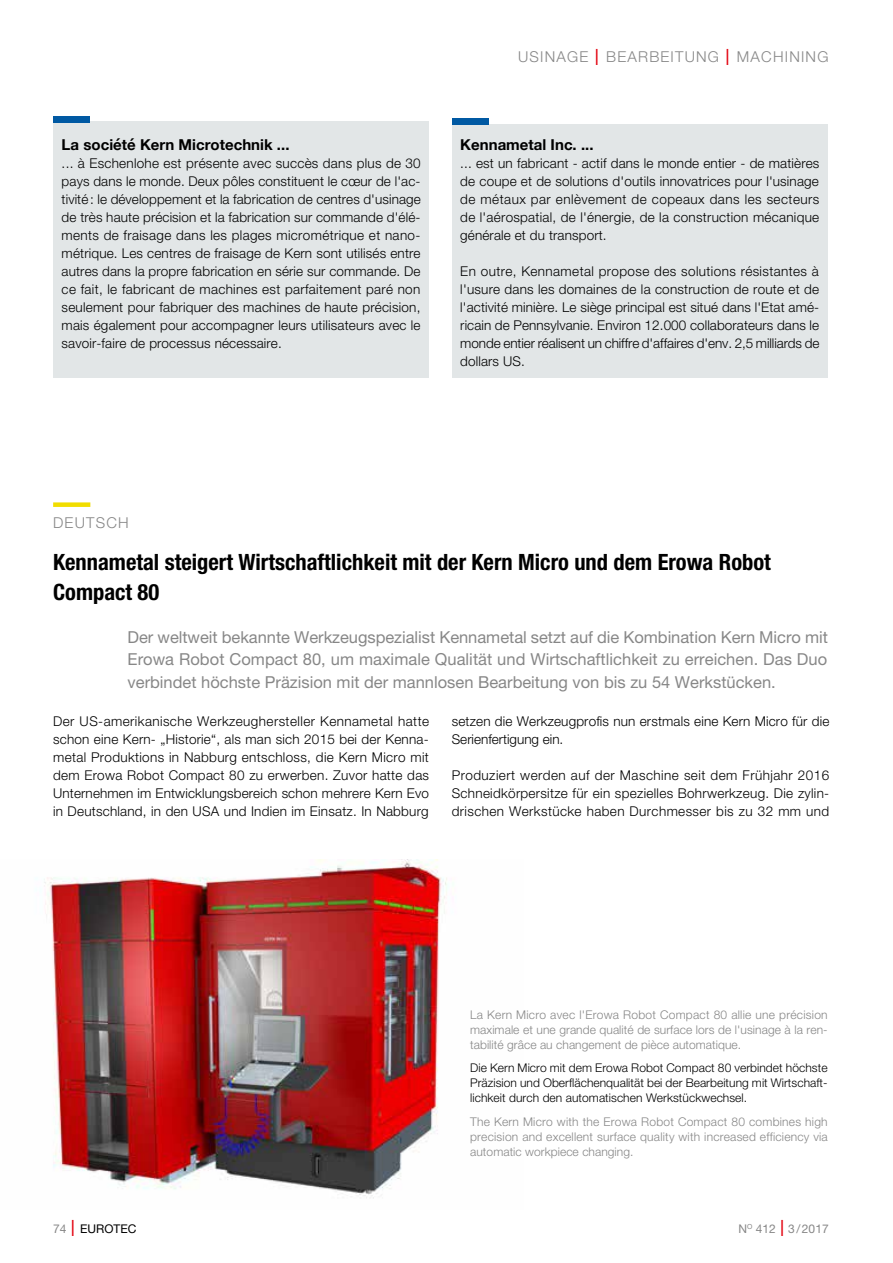
<style>
.page{position:relative;width:893px;height:1263px;background:#fff}
.page>*{position:absolute;margin:0;border:0;box-sizing:border-box;transform-origin:0 0}
.t1{font:700 condensed 22.5px/30px "Helvetica Neue";color:#000}
.t2{font:16.5px/22.5px "Helvetica Neue";color:#878787;text-align:justify}
.t3{font:700 15px "Helvetica Neue";color:#000}
.t4{font:300 15px "Helvetica Neue";letter-spacing:.08em;color:#878787}
.t5{font:300 13.5px/18px "Helvetica Neue";letter-spacing:.01em;color:#000;text-align:justify}
.t6{font:300 12px/15px "Helvetica Neue";letter-spacing:.005em;color:#878787;text-align:justify}
.t7{font:300 12px/15px "Helvetica Neue";letter-spacing:.005em;color:#000;text-align:justify}
.t8{font:12px "Helvetica Neue";color:#878787}
.t9{font:12px "Helvetica Neue";color:#000}
.s1{font-stretch:condensed;font-size:22.5px;color:#e30613}
.s2{color:#878787}
.s3{font-weight:300;font-stretch:condensed;font-size:22.5px;color:#e30613}
</style>
<div class="page">
<div style="left:53px;top:122px;width:376px;height:255px;background:#e2e6e7"></div>
<div style="left:452px;top:124px;width:376px;height:253px;background:#e2e6e7"></div>
<div style="left:452px;top:118px;width:37px;height:7px;background:#0059a3"></div>
<div style="left:53px;top:502px;width:37px;height:5px;background:#f1dd00"></div>
<img style="left:44px;top:859px;width:404px;height:340px">
<div style="left:53px;top:116px;width:37px;height:7px;background:#0059a3"></div>
<p class="t3" style="left:62px;top:133px;width:229px">La société Kern Microtechnik ...</p>
<p class="t5" style="left:62px;top:154px;width:361px">... à Eschenlohe est présente avec succès dans plus de 30 pays dans le monde. Deux pôles constituent le cœur de l'ac&shy;tivité : le développement et la fabrication de centres d'usinage de très haute précision et la fabrication sur commande d'élé&shy;ments de fraisage dans les plages micrométrique et nano&shy;métrique. Les centres de fraisage de Kern sont utilisés entre autres dans la propre fabrication en série sur commande. De ce fait, le fabricant de machines est parfaitement paré non seulement pour fabriquer des machines de haute précision, mais également pour accompagner leurs utilisateurs avec le savoir-faire de processus nécessaire.</p>
<p class="t4" style="left:518px;top:47px;width:312px">USINAGE <span class="s1">I</span> BEARBEITUNG <span class="s1">I</span> MACHINING</p>
<p class="t3" style="left:460px;top:133px;width:135px">Kennametal Inc. ...</p>
<p class="t5" style="left:460px;top:154px;width:361px">... est un fabricant - actif dans le monde entier - de matières de coupe et de solutions d'outils innovatrices pour l'usinage de métaux par enlèvement de copeaux dans les secteurs de l'aérospatial, de l'énergie, de la construction mécanique générale et du transport.</p>
<p class="t5" style="left:460px;top:262px;width:361px">En outre, Kennametal propose des solutions résistantes à l'usure dans les domaines de la construction de route et de l'activité minière. Le siège principal est situé dans l'Etat amé&shy;ricain de Pennsylvanie. Environ 12.000 collaborateurs dans le monde entier réalisent un chiffre d'affaires d'env. 2,5 milliards de dollars US.</p>
<p class="t4" style="left:53px;top:514px;width:77px">DEUTSCH</p>
<h1 class="t1" style="left:53px;top:546px;width:719px">Kennametal steigert Wirtschaftlichkeit mit der Kern Micro und dem Erowa Robot<br>Compact 80</h1>
<p class="t2" style="left:128px;top:625px;width:702px">Der weltweit bekannte Werkzeugspezialist Kennametal setzt auf die Kombination Kern Micro mit Erowa Robot Compact 80, um maximale Qualität und Wirtschaftlichkeit zu erreichen. Das Duo verbindet höchste Präzision mit der mannlosen Bearbeitung von bis zu 54 Werkstücken.</p>
<p class="t5" style="left:53px;top:712px;width:377px">Der US-amerikanische Werkzeughersteller Kennametal hatte schon eine Kern- „Historie“, als man sich 2015 bei der Kenna&shy;metal Produktions in Nabburg entschloss, die Kern Micro mit dem Erowa Robot Compact 80 zu erwerben. Zuvor hatte das Unternehmen im Entwicklungsbereich schon mehrere Kern Evo in Deutschland, in den USA und Indien im Einsatz. In Nabburg</p>
<p class="t5" style="left:452px;top:712px;width:379px">setzen die Werkzeugprofis nun erstmals eine Kern Micro für die<br>Serienfertigung ein.</p>
<p class="t5" style="left:452px;top:766px;width:379px">Produziert werden auf der Maschine seit dem Frühjahr 2016<br>Schneidkörpersitze für ein spezielles Bohrwerkzeug. Die zylin&shy;drischen Werkstücke haben Durchmesser bis zu 32 mm und</p>
<p class="t6" style="left:470px;top:1007px;width:359px">La Kern Micro avec l'Erowa Robot Compact 80 allie une précision maximale et une grande qualité de surface lors de l'usinage à la ren&shy;tabilité grâce au changement de pièce automatique.</p>
<p class="t7" style="left:470px;top:1060px;width:359px">Die Kern Micro mit dem Erowa Robot Compact 80 verbindet höchste Präzision und Oberflächenqualität bei der Bearbeitung mit Wirtschaft&shy;lichkeit durch den automatischen Werkstückwechsel.</p>
<p class="t6" style="left:470px;top:1114px;width:359px">The Kern Micro with the Erowa Robot Compact 80 combines high precision and excellent surface quality with increased efficiency via automatic workpiece changing.</p>
<p class="t9" style="left:53px;top:1221px;width:85px"><span class="s2">74</span> <span class="s3">I</span> EUROTEC</p>
<p class="t8" style="left:738px;top:1221px;width:92px">N<sup>O</sup> 412 <span class="s3">I</span> 3/2017</p>
</div>
